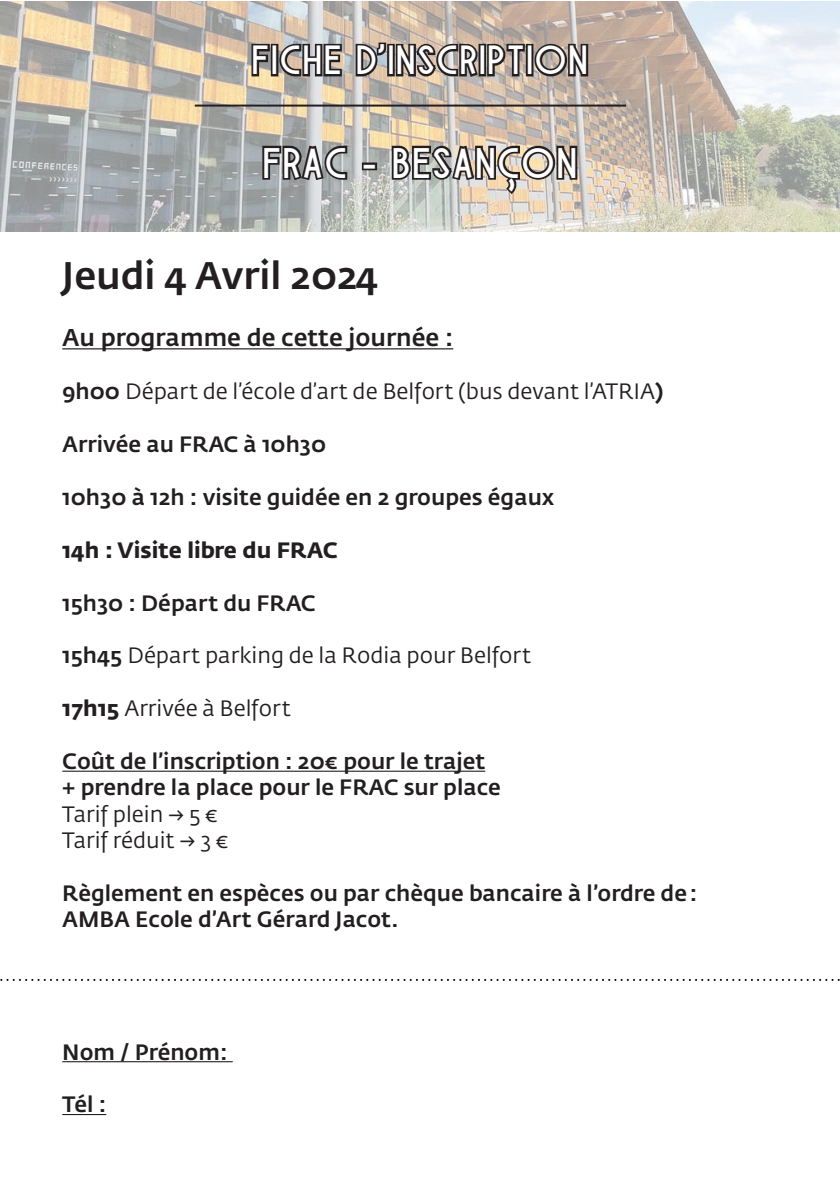
<style>
.page{position:relative;width:840px;height:1191px;background:#fff}
.page>*{position:absolute;margin:0;border:0;box-sizing:border-box;transform-origin:0 0}
.t1{font:44px "EAB 17 02 01";color:#fff}
.t2{font:42px "EAB 17 02 01";color:#fff}
.t3{font:500 38px "Fedra Sans Std";color:#231f20}
.t4{font:500 24px "Fedra Sans Std";color:#231f20}
.courant{font:500 22px/26.4px "Fedra Sans Std";color:#231f20}
.courant-2{font:22px "Fedra Sans Std";color:#231f20}
.courant-3{font:700 22px "Fedra Sans Std";color:#231f20}
.s1{font-weight:500}
.s2{font-weight:700}
</style>
<div class="page">
<img style="left:0;top:1px;width:839px;height:231px">
<svg style="left:249px;top:1px;width:341px;height:231px;background:#ada59c"></svg>
<hr style="left:195px;top:105px;width:430px;height:2px;background:#231f20">
<hr style="left:62px;top:348px;width:391px;height:1px;background:#231f20">
<hr style="left:62px;top:770px;width:423px;height:1px;background:#231f20">
<hr style="left:62px;top:1061px;width:170px;height:1px;background:#231f20">
<hr style="left:62px;top:1114px;width:44px;height:1px;background:#231f20">
<svg style="left:0;top:979px;width:840px;height:2px"></svg>
<p class="t2" style="left:251px;top:31px;width:339px">FICHE D’INSCRIPTION</p>
<p class="t1" style="left:261px;top:132px;width:317px">FRAC - BESANÇON</p>
<p class="t3" style="left:62px;top:252px;width:317px">Jeudi 4 Avril 2024</p>
<p class="t4" style="left:62px;top:323px;width:392px">Au programme de cette journée :</p>
<p class="courant-2" style="left:62px;top:378px;width:602px"><span class="s1">9h00</span> Départ de l’école d’art de Belfort (bus devant l’ATRIA<span class="s1">)</span></p>
<p class="courant" style="left:62px;top:431px;width:265px">Arrivée au FRAC à 10h30</p>
<p class="courant" style="left:62px;top:484px;width:493px">10h30 à 12h : visite guidée en 2 groupes égaux</p>
<p class="courant-3" style="left:62px;top:536px;width:277px">14h : Visite libre du FRAC</p>
<p class="courant" style="left:62px;top:589px;width:255px">15h30 : Départ du FRAC</p>
<p class="courant-2" style="left:62px;top:642px;width:470px"><span class="s1">15h45</span> Départ parking de la Rodia pour Belfort</p>
<p class="courant-2" style="left:62px;top:694px;width:230px"><span class="s2">17h15</span> Arrivée à Belfort</p>
<p class="courant" style="left:62px;top:748px;width:424px">Coût de l’inscription : 20€ pour le trajet</p>
<p class="courant" style="left:62px;top:774px;width:440px">+ prendre la place pour le FRAC sur place</p>
<p class="courant-2" style="left:62px;top:800px;width:157px">Tarif plein → 5 €</p>
<p class="courant-2" style="left:62px;top:826px;width:168px">Tarif réduit → 3 €</p>
<p class="courant" style="left:62px;top:880px;width:636px">Règlement en espèces ou par chèque bancaire à l’ordre de:<br>AMBA Ecole d’Art Gérard Jacot.</p>
<p class="courant" style="left:62px;top:1038px;width:167px">Nom / Prénom:</p>
<p class="courant" style="left:62px;top:1091px;width:45px">Tél :</p>
</div>
